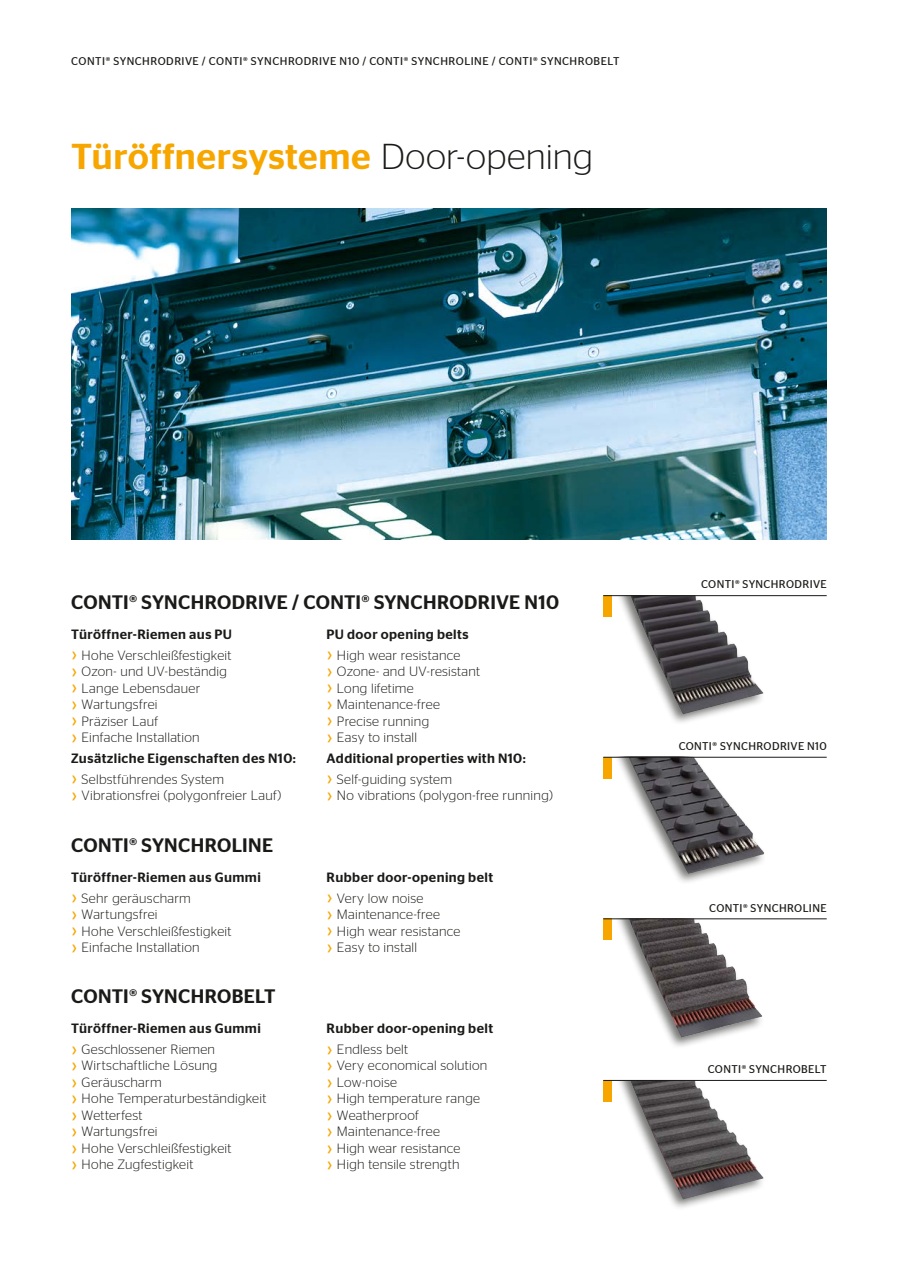
<style>
.page{position:relative;width:898px;height:1263px;background:#fff}
.page>*{position:absolute;margin:0;border:0;box-sizing:border-box;transform-origin:0 0}
.t1{font:500 36px "Stag Sans";letter-spacing:.01em;color:#f7a600}
.t2{font:500 19.5px "Stag Sans";letter-spacing:.01em;color:#1a1a18}
.t3{font:300 13.5px/16.5px "Stag Sans";letter-spacing:.02em;color:#1a1a18}
.t4{font:500 13.5px "Stag Sans";letter-spacing:.03em;color:#1a1a18}
.t5{font:11.25px "Stag Sans";letter-spacing:.035em;color:#1a1a18}
.s1{font-weight:300;color:#1a1a18}
</style>
<div class="page">
<img style="left:71px;top:208px;width:755px;height:332px">
<div style="left:605px;top:1080px;width:161px;height:131px;background:#1a1a18;opacity:.6"></div>
<img style="left:630px;top:1081px;width:133px;height:118px">
<div style="left:603px;top:1080px;width:8px;height:21px;background:#f7a600"></div>
<hr style="left:603px;top:1080px;width:223px;height:1px;background:#1a1a18">
<div style="left:605px;top:595px;width:160px;height:131px;background:#1a1a18;opacity:.6"></div>
<img style="left:630px;top:596px;width:133px;height:118px">
<div style="left:603px;top:595px;width:8px;height:22px;background:#f7a600"></div>
<hr style="left:603px;top:595px;width:223px;height:1px;background:#1a1a18">
<div style="left:603px;top:757px;width:163px;height:129px;background:#1a1a18;opacity:.6"></div>
<img style="left:628px;top:758px;width:135px;height:116px">
<div style="left:603px;top:757px;width:8px;height:21px;background:#f7a600"></div>
<hr style="left:603px;top:757px;width:223px;height:1px;background:#1a1a18">
<div style="left:604px;top:918px;width:161px;height:131px;background:#1a1a18;opacity:.6"></div>
<img style="left:628px;top:919px;width:134px;height:118px">
<div style="left:603px;top:918px;width:8px;height:22px;background:#f7a600"></div>
<hr style="left:603px;top:918px;width:223px;height:1px;background:#1a1a18">
<p class="t5" style="left:71px;top:55px;width:549px">CONTI® SYNCHRODRIVE / CONTI® SYNCHRODRIVE N10 / CONTI® SYNCHROLINE / CONTI® SYNCHROBELT</p>
<h1 class="t1" style="left:71px;top:136px;width:523px">Türöffnersysteme <span class="s1">Door-opening</span></h1>
<h2 class="t2" style="left:71px;top:591px;width:489px">CONTI® SYNCHRODRIVE / CONTI® SYNCHRODRIVE N10</h2>
<p class="t4" style="left:71px;top:626px;width:162px">Türöffner-Riemen aus PU</p>
<p class="t3" style="left:82px;top:646px;width:151px">Hohe Verschleißfestigkeit<br>Ozon- und UV-beständig<br>Lange Lebensdauer<br>Wartungsfrei<br>Präziser Lauf<br>Einfache Installation</p>
<p class="t4" style="left:71px;top:750px;width:226px">Zusätzliche Eigenschaften des N10:</p>
<p class="t3" style="left:82px;top:770px;width:201px">Selbstführendes System<br>Vibrationsfrei (polygonfreier Lauf)</p>
<h2 class="t2" style="left:71px;top:834px;width:203px">CONTI® SYNCHROLINE</h2>
<p class="t4" style="left:71px;top:869px;width:191px">Türöffner-Riemen aus Gummi</p>
<p class="t3" style="left:82px;top:889px;width:151px">Sehr geräuscharm<br>Wartungsfrei<br>Hohe Verschleißfestigkeit<br>Einfache Installation</p>
<h2 class="t2" style="left:71px;top:985px;width:206px">CONTI® SYNCHROBELT</h2>
<p class="t4" style="left:71px;top:1021px;width:191px">Türöffner-Riemen aus Gummi</p>
<p class="t3" style="left:82px;top:1041px;width:186px">Geschlossener Riemen<br>Wirtschaftliche Lösung<br>Geräuscharm<br>Hohe Temperaturbeständigkeit<br>Wetterfest<br>Wartungsfrei<br>Hohe Verschleißfestigkeit<br>Hohe Zugfestigkeit</p>
<p class="t4" style="left:326px;top:626px;width:143px">PU door opening belts</p>
<p class="t3" style="left:337px;top:646px;width:145px">High wear resistance<br>Ozone- and UV-resistant<br>Long lifetime<br>Maintenance-free<br>Precise running<br>Easy to install</p>
<p class="t4" style="left:326px;top:750px;width:201px">Additional properties with N10:</p>
<p class="t3" style="left:337px;top:770px;width:217px">Self-guiding system<br>No vibrations (polygon-free running)</p>
<p class="t4" style="left:326px;top:869px;width:168px">Rubber door-opening belt</p>
<p class="t3" style="left:337px;top:889px;width:125px">Very low noise<br>Maintenance-free<br>High wear resistance<br>Easy to install</p>
<p class="t4" style="left:326px;top:1021px;width:168px">Rubber door-opening belt</p>
<p class="t3" style="left:337px;top:1041px;width:152px">Endless belt<br>Very economical solution<br>Low-noise<br>High temperature range<br>Weatherproof<br>Maintenance-free<br>High wear resistance<br>High tensile strength</p>
<p class="t5" style="left:701px;top:578px;width:127px">CONTI® SYNCHRODRIVE</p>
<p class="t5" style="left:678px;top:740px;width:149px">CONTI® SYNCHRODRIVE N10</p>
<p class="t5" style="left:709px;top:901px;width:119px">CONTI® SYNCHROLINE</p>
<p class="t5" style="left:707px;top:1063px;width:120px">CONTI® SYNCHROBELT</p>
</div>
